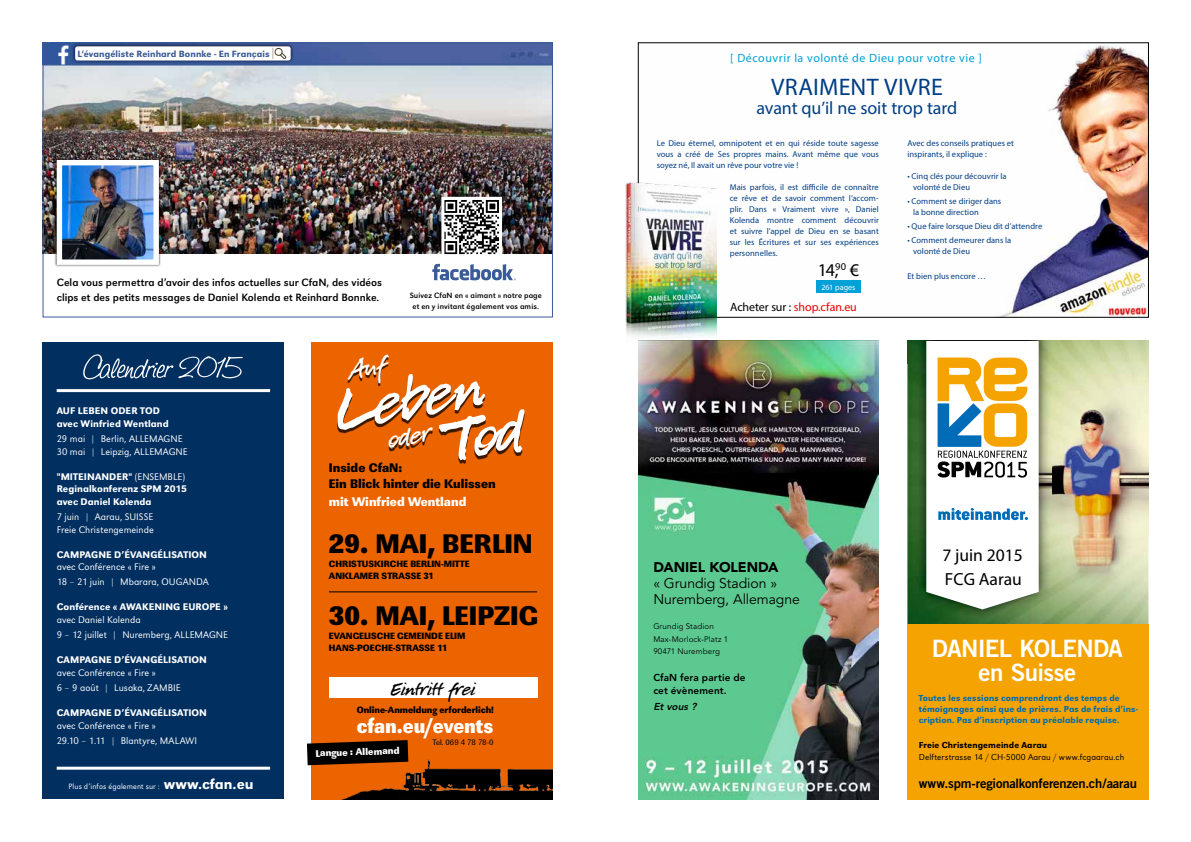
<style>
.page{position:relative;width:1191px;height:842px;background:#fff}
.page>*{position:absolute;margin:0;border:0;box-sizing:border-box;transform-origin:0 0}
.t1{font:65.5px/50.1px "P22 Freely";color:#fff}
.t2{font:28px "URW Linear TOT Ult Bol Nar";color:#000}
.t3{font:27.6px "P22 Freely";color:#fff}
.t4{font:24px/24px "Trade Gothic Bold Two";letter-spacing:-.03em;color:#fff;text-align:center}
.t5{font:24px "Myriad Pro";letter-spacing:.015em;color:#003d84}
.t6{font:21.2px "URW Linear TOT Ult Bol Ext Nar";color:#fff}
.t7{font:20px "P22 Freely";color:#000}
.t8{font:18px "Myriad Pro";letter-spacing:-.005em;color:#003d84}
.t9{font:18px "Myriad Pro";color:#000}
.t10{font:900 17.6px "Conduit ITC Std";color:#000}
.t11{font:17.6px "Conduit ITC Std";color:#000}
.t12{font:14px/16px "Avenir";letter-spacing:-.005em;color:#000}
.t13{font:900 14px "Avenir";letter-spacing:-.005em;color:#000}
.t14{font:13px/15.6px "URW Linear TOT Ult Bol Nar";color:#000}
.t15{font:13px "Trade Gothic Bold Two";letter-spacing:-.015em;color:#000}
.t16{font:13px "URW Linear TOT Ult Bol Nar";color:#fff}
.t17{font:12px "Myriad Pro";letter-spacing:.045em;color:#00a1d6}
.t18{font:12px "Myriad Pro";letter-spacing:-.005em;color:#e60005}
.t19{font:11px/15px "URW Grotesk TOT";color:#000}
.t20{font:300 10px/15.3px "URW Grotesk TOT";letter-spacing:.005em;color:#fff}
.t21{font:500 10px/12.5px "URW Grotesk TOT";letter-spacing:.005em;color:#fff}
.t22{font:800 10px/13px "Avenir";letter-spacing:.01em;color:#000}
.t23{font:10px "URW Linear TOT Ult Bol Nar";color:#fff}
.t24{font:italic 800 10px "Avenir";color:#000}
.t25{font:9.5px/12px "URW Linear TOT Ult Bol Nar";color:#000}
.t26{font:500 9.4px "URW Grotesk TOT";letter-spacing:.01em;color:#3b5b98}
.t27{font:500 9px/11px "URW Grotesk TOT";letter-spacing:.01em;color:#006db1}
.t28{font:300 9px "URW Grotesk TOT";letter-spacing:.01em;color:#000}
.t29{font:500 9px "URW Grotesk TOT";letter-spacing:.01em;color:#000}
.t30{font:8.5px/11px "Myriad Pro";letter-spacing:.005em;color:#003d84}
.t31{font:8.2px "URW Linear TOT Reg Nar";letter-spacing:-.015em;color:#000}
.t32{font:8px/11px "URW Grotesk TOT";letter-spacing:.015em;color:#000;text-align:center}
.t33{font:8px/12.5px "Avenir";letter-spacing:.015em;color:#000}
.t34{font:300 8px "URW Grotesk TOT";letter-spacing:.01em;color:#fff}
.t35{font:8px "Myriad Pro";letter-spacing:.01em;color:#fff}
.s1{font-weight:300}
.s2{font-weight:500;font-size:15px}
.s3{color:#000}
</style>
<div class="page">
<div style="left:312px;top:342px;width:241px;height:457px;background:#ec6400"></div>
<img style="left:312px;top:753px;width:241px;height:46px">
<div style="left:337px;top:357px;width:187px;height:106px;background:#000;opacity:.75"></div>
<hr style="left:329px;top:591px;width:208px;height:1px;background:#000">
<div style="left:329px;top:677px;width:208px;height:20px;background:#fff"></div>
<img style="left:45px;top:45px;width:506px;height:208px">
<img style="left:638px;top:341px;width:240px;height:458px">
<div style="left:43px;top:342px;width:240px;height:457px;background:#002f60"></div>
<hr style="left:57px;top:389px;width:213px;height:3px;background:#fff">
<hr style="left:57px;top:767px;width:213px;height:3px;background:#fff">
<div style="left:43px;top:43px;width:510px;height:21px;border:1px solid #3b5b98"></div>
<div style="left:71px;top:43px;width:223px;height:21px;background:#000;opacity:.75"></div>
<div style="left:75px;top:46px;width:216px;height:15px;background:#fff;border-radius:2px"></div>
<svg style="left:273px;top:48px;width:13px;height:11px"></svg>
<img style="left:50px;top:43px;width:21px;height:21px">
<svg style="left:432px;top:264px;width:84px;height:16px"></svg>
<svg style="left:307px;top:740px;width:101px;height:25px;background:#200e02"></svg>
<img style="left:907px;top:341px;width:241px;height:22px">
<img style="left:907px;top:363px;width:14px;height:261px">
<img style="left:1051px;top:363px;width:97px;height:172px">
<img style="left:1029px;top:535px;width:119px;height:89px">
<img style="left:921px;top:622px;width:108px;height:2px">
<img style="left:913px;top:341px;width:138px;height:281px">
<svg style="left:926px;top:341px;width:112px;height:268px"></svg>
<div style="left:907px;top:624px;width:241px;height:175px;background:#f5a300"></div>
<div style="left:43px;top:64px;width:510px;height:253px;border:1px solid #3b5b98"></div>
<div style="left:55px;top:158px;width:106px;height:109px;background:#000;opacity:.75"></div>
<img style="left:63px;top:166px;width:90px;height:93px">
<div style="left:57px;top:160px;width:102px;height:105px;border:5px solid #fff"></div>
<img style="left:445px;top:201px;width:53px;height:54px">
<div style="left:441px;top:197px;width:61px;height:62px;border:3px solid #fff"></div>
<svg style="left:83px;top:354px;width:160px;height:25px"></svg>
<img style="left:640px;top:45px;width:506px;height:271px">
<div style="left:816px;top:280px;width:45px;height:13px;background:#00a1d6"></div>
<img style="left:626px;top:183px;width:90px;height:163px">
<svg style="left:345px;top:357px;width:48px;height:26px"></svg>
<p class="t26" style="left:78px;top:48px;width:194px">L‘évangéliste Reinhard Bonnke - En Français</p>
<p class="t19" style="left:57px;top:275px;width:327px">Cela vous permettra d’avoir des infos actuelles sur CfaN, des vidéos clips et des petits messages de Daniel Kolenda et Reinhard Bonnke.</p>
<p class="t32" style="left:410px;top:290px;width:134px">Suivez CfaN en « aimant » notre page et en y invitant également vos amis.</p>
<p class="t21" style="left:57px;top:405px;width:113px">AUF LEBEN ODER TOD avec Winfried Wentland</p>
<p class="t20" style="left:57px;top:433px;width:133px;line-height:12.5px">29 mai | Berlin, ALLEMAGNE<br>30 mai | Leipzig, ALLEMAGNE</p>
<p class="t21" style="left:57px;top:470px;width:132px">"MITEINANDER" <span class="s1">(ENSEMBLE)<br></span>Reginalkonferenz SPM 2015 avec Daniel Kolenda</p>
<p class="t20" style="left:57px;top:510px;width:98px;line-height:12.5px">7 juin | Aarau, SUISSE<br>Freie Christengemeinde</p>
<p class="t21" style="left:57px;top:548px;width:152px">CAMPAGNE D’ÉVANGÉLISATION</p>
<p class="t20" style="left:57px;top:559px;width:154px">avec Conférence « Fire »<br>18 – 21 juin | Mbarara, OUGANDA</p>
<p class="t21" style="left:57px;top:601px;width:173px">Conférence « AWAKENING EUROPE »</p>
<p class="t20" style="left:57px;top:612px;width:173px">avec Daniel Kolenda<br>9 – 12 juillet | Nuremberg, ALLEMAGNE</p>
<p class="t21" style="left:57px;top:654px;width:152px">CAMPAGNE D’ÉVANGÉLISATION</p>
<p class="t20" style="left:57px;top:665px;width:125px">avec Conférence « Fire »<br>6 – 9 août | Lusaka, ZAMBIE</p>
<p class="t21" style="left:57px;top:706px;width:152px">CAMPAGNE D’ÉVANGÉLISATION</p>
<p class="t20" style="left:57px;top:718px;width:142px">avec Conférence « Fire »<br>29.10 – 1.11 | Blantyre, MALAWI</p>
<p class="t34" style="left:69px;top:782px;width:186px">Plus d’infos également sur : <span class="s2">www.cfan.eu</span></p>
<h1 class="t1" style="left:429px;top:374px;width:83px;text-indent:-100px;rotate:-10deg">Leben<br>Tod</h1>
<h3 class="t3" style="left:386px;top:426px;width:45px;rotate:-10deg">oder</h3>
<h3 class="t14" style="left:329px;top:460px;width:168px">Inside CfaN:<br>Ein Blick hinter die Kulissen</h3>
<h3 class="t16" style="left:329px;top:494px;width:139px">mit Winfried Wentland</h3>
<h2 class="t2" style="left:329px;top:527px;width:205px">29. MAI, BERLIN</h2>
<p class="t25" style="left:329px;top:558px;width:142px">CHRISTUSKIRCHE BERLIN-MITTE<br>ANKLAMER STRASSE 31</p>
<h2 class="t2" style="left:329px;top:598px;width:210px">30. MAI, LEIPZIG</h2>
<p class="t25" style="left:329px;top:630px;width:138px">EVANGELISCHE GEMEINDE ELIM<br>HANS-POECHE-STRASSE 11</p>
<h3 class="t7" style="left:391px;top:679px;width:86px">Eintritt frei</h3>
<p class="t25" style="left:357px;top:704px;width:139px">Online-Anmeldung erforderlich!</p>
<p class="t31" style="left:432px;top:737px;width:63px">Tel. 069 4 78 78-0</p>
<h3 class="t6" style="left:357px;top:713px;width:138px">cfan.eu/events</h3>
<p class="t23" style="left:315px;top:747px;width:85px;rotate:-2deg">Langue : Allemand</p>
<h3 class="t17" style="left:730px;top:50px;width:253px">[ Découvrir la volonté de Dieu pour votre vie ]</h3>
<h3 class="t5" style="left:771px;top:73px;width:173px">VRAIMENT VIVRE</h3>
<h3 class="t8" style="left:756px;top:97px;width:202px">avant qu’il ne soit trop tard</h3>
<p class="t30" style="left:657px;top:138px;width:223px;text-align:justify">Le Dieu éternel, omnipotent et en qui réside toute sagesse vous a créé de Ses propres mains. Avant même que vous soyez né, Il avait un rêve pour votre vie !</p>
<p class="t30" style="left:730px;top:182px;width:151px;text-align:justify">Mais parfois, il est difficile de connaître ce rêve et de savoir comment l’accom&shy;plir. Dans « Vraiment vivre », Daniel Kolenda montre comment découvrir et suivre l’appel de Dieu en se basant sur les Écritures et sur ses expériences personnelles.</p>
<h3 class="t9" style="left:818px;top:259px;width:43px">14,<sup>90</sup> €</h3>
<p class="t35" style="left:821px;top:282px;width:35px">261 pages</p>
<h3 class="t18" style="left:730px;top:299px;width:128px"><span class="s3">Acheter sur :</span> shop.cfan.eu</h3>
<p class="t30" style="left:907px;top:138px;width:108px">Avec des conseils pratiques et inspirants, il explique :</p>
<p class="t30" style="left:913px;top:171px;width:95px;text-indent:-6px">• Cinq clés pour découvrir la volonté de Dieu</p>
<p class="t30" style="left:913px;top:196px;width:90px;text-indent:-6px">• Comment se diriger dans la bonne direction</p>
<p class="t30" style="left:907px;top:220px;width:136px">• Que faire lorsque Dieu dit d’attendre</p>
<p class="t30" style="left:913px;top:234px;width:100px;text-indent:-6px">• Comment demeurer dans la volonté de Dieu</p>
<p class="t30" style="left:907px;top:270px;width:80px">Et bien plus encore …</p>
<h3 class="t13" style="left:653px;top:559px;width:127px">DANIEL KOLENDA</h3>
<h3 class="t12" style="left:653px;top:576px;width:148px">« Grundig Stadion »<br>Nuremberg, Allemagne</h3>
<p class="t33" style="left:653px;top:620px;width:76px">Grundig Stadion<br>Max-Morlock-Platz 1<br>90471 Nuremberg</p>
<p class="t22" style="left:653px;top:670px;width:94px">CfaN fera partie de cet évènement.</p>
<p class="t24" style="left:653px;top:701px;width:47px">Etvous ?</p>
<h3 class="t10" style="left:942px;top:545px;width:82px">7 juin 2015</h3>
<h3 class="t11" style="left:945px;top:568px;width:78px">FCG Aarau</h3>
<h3 class="t4" style="left:931px;top:636px;width:193px">DANIEL KOLENDA en Suisse</h3>
<p class="t27" style="left:918px;top:693px;width:221px">Toutes les sessions comprendront des temps de témoignages ainsi que de prières. Pas de frais d’ins&shy;cription. Pas d’inscription au préalable requise.</p>
<p class="t29" style="left:918px;top:740px;width:130px">Freie Christengemeinde Aarau</p>
<p class="t28" style="left:918px;top:752px;width:207px">Delfterstrasse 14 / CH-5000 Aarau / www.fcgaarau.ch</p>
<h3 class="t15" style="left:918px;top:775px;width:220px">www.spm-regionalkonferenzen.ch/aarau</h3>
</div>
